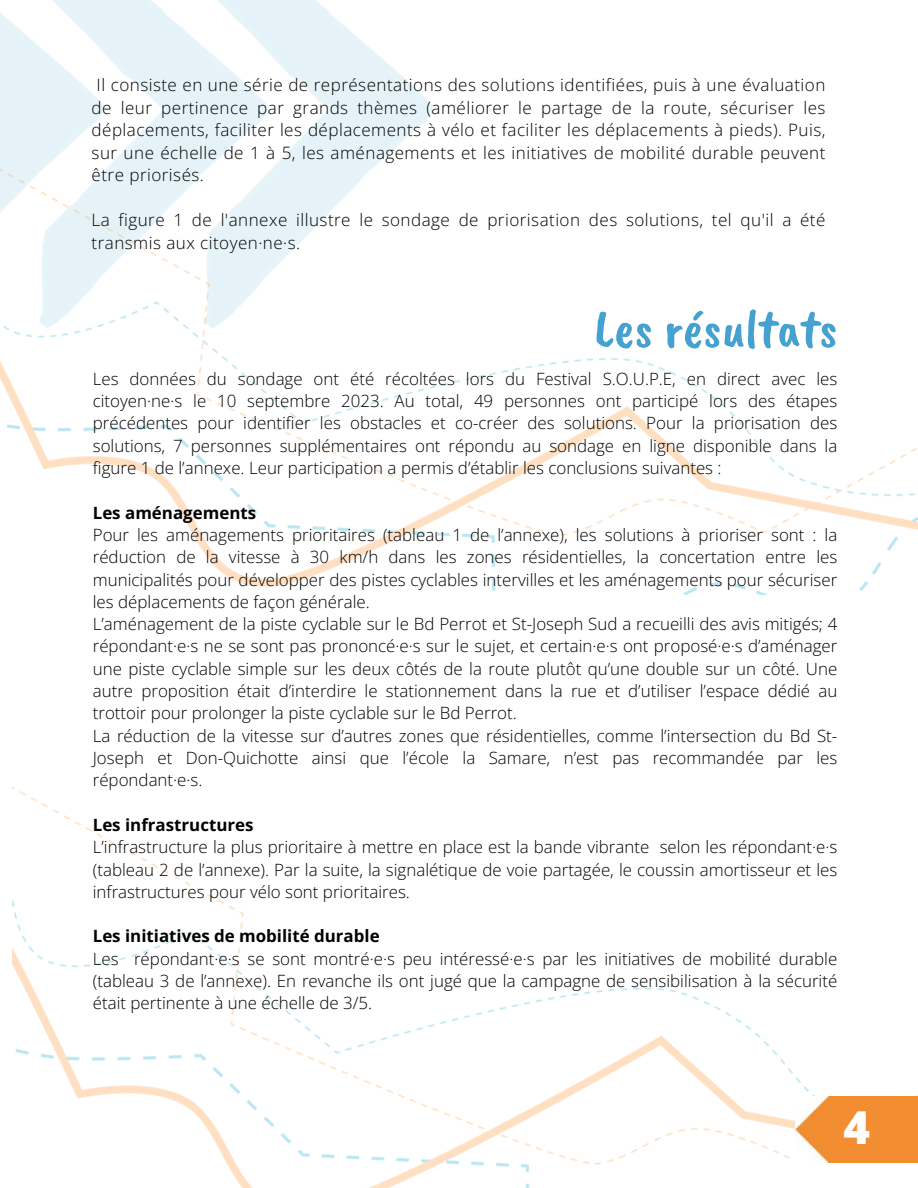
<style>
.page{position:relative;width:918px;height:1188px;background:#fff}
.page>*{position:absolute;margin:0;border:0;box-sizing:border-box;transform-origin:0 0}
.t1{font:54px "Caveat Brush";color:#45a1cf}
.t2{font:800 45.45px "Open Sans";color:#fff}
.t3{font:300 17.1px/22.5px "Open Sans";letter-spacing:.025em;color:#000;text-align:justify}
.t4{font:300 16.95px/22.4px "Open Sans";color:#000;text-align:justify}
.t5{font:700 16.95px "Open Sans";color:#000}
</style>
<div class="page">
<img style="left:0;top:0;width:433px;height:145px">
<img style="left:12px;top:786px;width:906px;height:402px">
<img style="left:795px;top:1096px;width:123px;height:67px">
<img style="left:0;top:145px;width:918px;height:449px">
<p class="t3" style="left:92px;top:74px;width:735px">Il consiste en une série de représentations des solutions identifiées, puis à une évaluation de leur pertinence par grands thèmes (améliorer le partage de la route, sécuriser les déplacements, faciliter les déplacements à vélo et faciliter les déplacements à pieds). Puis, sur une échelle de 1 à 5, les aménagements et les initiatives de mobilité durable peuvent être priorisés.</p>
<p class="t3" style="left:92px;top:209px;width:735px">La figure 1 de l'annexe illustre le sondage de priorisation des solutions, tel qu'il a été transmis aux citoyen·ne·s.</p>
<p class="t1" style="left:594px;top:295px;width:245px">Les résultats</p>
<p class="t4" style="left:93px;top:367px;width:746px">Les données du sondage ont été récoltées lors du Festival S.O.U.P.E, en direct avec les citoyen·ne·s le 10 septembre 2023. Au total, 49 personnes ont participé lors des étapes précédentes pour identifier les obstacles et co-créer des solutions. Pour la priorisation des solutions, 7 personnes supplémentaires ont répondu au sondage en ligne disponible dans la figure 1 de l’annexe. Leur participation a permis d’établir les conclusions suivantes :</p>
<p class="t5" style="left:93px;top:501px;width:165px">Les aménagements</p>
<p class="t4" style="left:93px;top:523px;width:746px">Pour les aménagements prioritaires (tableau 1 de l’annexe), les solutions à prioriser sont : la réduction de la vitesse à 30 km/h dans les zones résidentielles, la concertation entre les municipalités pour développer des pistes cyclables intervilles et les aménagements pour sécuriser les déplacements de façon générale.</p>
<p class="t4" style="left:93px;top:612px;width:746px">L’aménagement de la piste cyclable sur le Bd Perrot et St-Joseph Sud a recueilli des avis mitigés; 4 répondant·e·s ne se sont pas prononcé·e·s sur le sujet, et certain·e·s ont proposé·e·s d’aménager une piste cyclable simple sur les deux côtés de la route plutôt qu’une double sur un côté. Une autre proposition était d’interdire le stationnement dans la rue et d’utiliser l’espace dédié au trottoir pour prolonger la piste cyclable sur le Bd Perrot.</p>
<p class="t4" style="left:93px;top:724px;width:746px">La réduction de la vitesse sur d’autres zones que résidentielles, comme l’intersection du Bd St-Joseph et Don-Quichotte ainsi que l’école la Samare, n’est pas recommandée par les répondant·e·s.</p>
<p class="t5" style="left:93px;top:813px;width:162px">Les infrastructures</p>
<p class="t4" style="left:93px;top:835px;width:746px">L’infrastructure la plus prioritaire à mettre en place est la bande vibrante selon les répondant·e·s (tableau 2 de l’annexe). Par la suite, la signalétique de voie partagée, le coussin amortisseur et les infrastructures pour vélo sont prioritaires.</p>
<p class="t5" style="left:93px;top:924px;width:288px">Les initiatives de mobilité durable</p>
<p class="t4" style="left:93px;top:947px;width:746px">Les répondant·e·s se sont montré·e·s peu intéressé·e·s par les initiatives de mobilité durable (tableau 3 de l’annexe). En revanche ils ont jugé que la campagne de sensibilisation à la sécurité était pertinente à une échelle de 3/5.</p>
<p class="t2" style="left:844px;top:1096px;width:28px">4</p>
</div>
